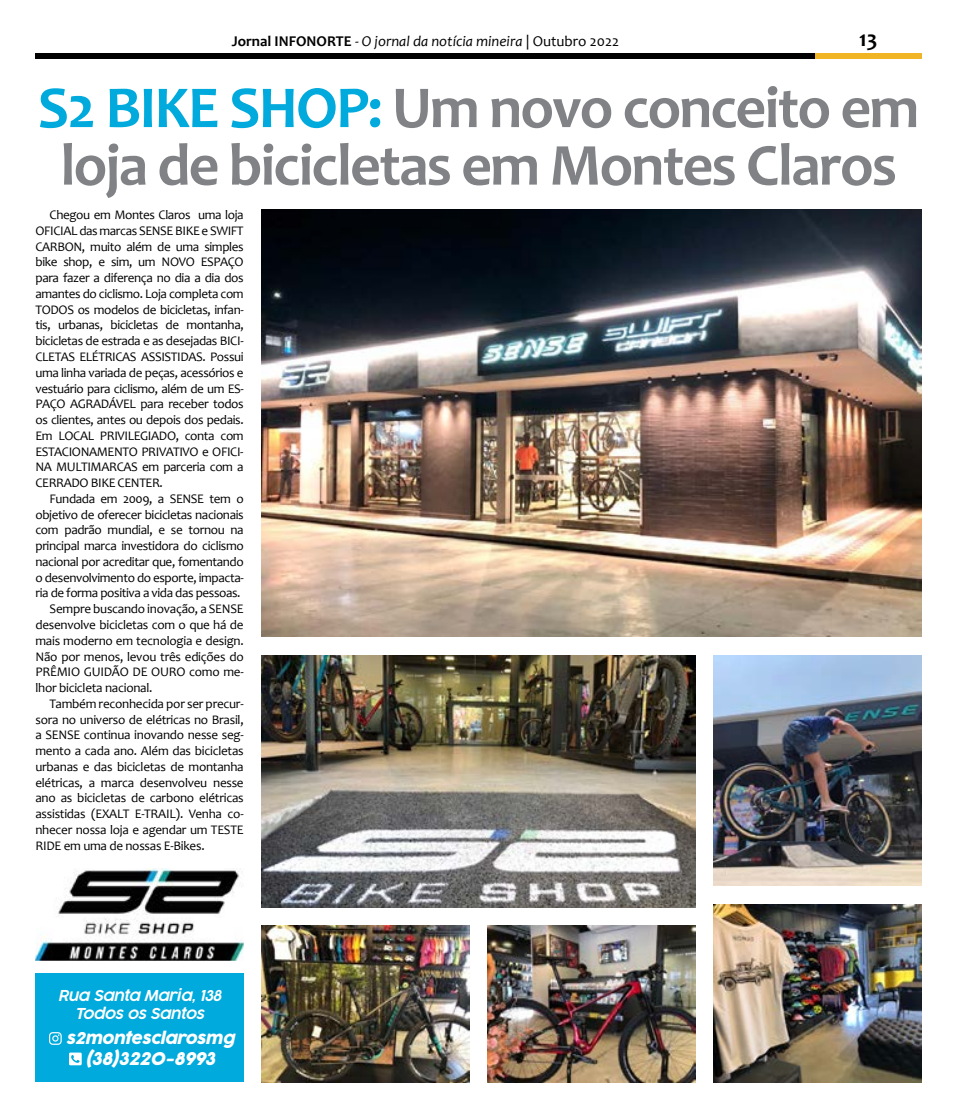
<style>
.page{position:relative;width:957px;height:1117px;background:#fff}
.page>*{position:absolute;margin:0;border:0;box-sizing:border-box;transform-origin:0 0}
.t1{font:700 60px/57.5px "Candara";letter-spacing:-.03em;color:#808285;text-align:center}
.t2{font:700 22.5px "Candara";color:#000}
.t3{font:italic 17.5px "Cocogoose Pro";letter-spacing:-.03em;color:#fff}
.t4{font:italic 16.25px "Cocogoose Pro";letter-spacing:-.03em;color:#fff}
.t5{font:italic 15px "Candara";color:#000}
.t6{font:italic 300 15px/18px "Cocogoose Pro";letter-spacing:-.03em;color:#fff;text-align:center}
.t7{font:13.12px/15.8px "Candara";letter-spacing:-.02em;color:#000;text-align:justify}
.s1{font-weight:700;font-style:normal}
.s2{font-style:normal}
.s3{color:#00aadc}
</style>
<div class="page">
<div style="left:815px;top:53px;width:106px;height:6px;background:#f1b424"></div>
<div style="left:35px;top:53px;width:780px;height:6px;background:#000"></div>
<div style="left:35px;top:973px;width:209px;height:108px;background:#00aadc"></div>
<img style="left:35px;top:868px;width:209px;height:92px">
<img style="left:261px;top:209px;width:660px;height:427px">
<svg style="left:49px;top:1032px;width:13px;height:12px"></svg>
<svg style="left:69px;top:1052px;width:13px;height:12px"></svg>
<img style="left:261px;top:655px;width:434px;height:252px">
<img style="left:713px;top:655px;width:208px;height:230px">
<img style="left:487px;top:925px;width:208px;height:156px">
<img style="left:261px;top:925px;width:208px;height:156px">
<img style="left:713px;top:904px;width:208px;height:177px">
<p class="t5" style="left:232px;top:32px;width:389px"><span class="s1">Jornal INFONORTE</span> - O jornal da notícia mineira <span class="s2">| Outubro 2022</span></p>
<h2 class="t2" style="left:859px;top:25px;width:20px">13</h2>
<h1 class="t1" style="left:38px;top:78px;width:883px"><span class="s3">S2 BIKE SHOP:</span> Um novo conceito em loja de bicicletas em Montes Claros</h1>
<p class="t7" style="left:35px;top:207px;width:210px;text-indent:14px">Chegou em Montes Claros uma loja OFICIAL das marcas SENSE BIKE e SWIFT CARBON, muito além de uma simples bike shop, e sim, um NOVO ESPAÇO para fazer a diferença no dia a dia dos amantes do ciclismo. Loja completa com TODOS os modelos de bicicletas, infan&shy;tis, urbanas, bicicletas de montanha, bicicletas de estrada e as desejadas BICI-CLETAS ELÉTRICAS ASSISTIDAS. Possui uma linha variada de peças, acessórios e vestuário para ciclismo, além de um ES-PAÇO AGRADÁVEL para receber todos os clientes, antes ou depois dos pedais.<br>Em LOCAL PRIVILEGIADO, conta com ESTACIONAMENTO PRIVATIVO e OFICI-NA MULTIMARCAS em parceria com a CERRADO BIKE CENTER.</p>
<p class="t7" style="left:50px;top:490px;width:195px">Fundada em 2009, a SENSE tem o</p>
<p class="t7" style="left:35px;top:506px;width:210px">objetivo de oferecer bicicletas nacionais</p>
<p class="t7" style="left:35px;top:522px;width:210px">com padrão mundial, e se tornou na</p>
<p class="t7" style="left:35px;top:537px;width:210px">principal marca investidora do ciclismo</p>
<p class="t7" style="left:35px;top:553px;width:210px">nacional por acreditar que, fomentando</p>
<p class="t7" style="left:35px;top:569px;width:210px">o desenvolvimento do esporte, impacta-</p>
<p class="t7" style="left:35px;top:585px;width:207px">ria de forma positiva a vida das pessoas.</p>
<p class="t7" style="left:50px;top:600px;width:196px">Sempre buscando inovação, a SENSE</p>
<p class="t7" style="left:35px;top:616px;width:210px">desenvolve bicicletas com o que há de</p>
<p class="t7" style="left:35px;top:632px;width:210px">mais moderno em tecnologia e design.</p>
<p class="t7" style="left:35px;top:648px;width:210px">Não por menos, levou três edições do</p>
<p class="t7" style="left:35px;top:663px;width:210px">PRÊMIO GUIDÃO DE OURO como me-</p>
<p class="t7" style="left:35px;top:679px;width:119px">lhor bicicleta nacional.</p>
<p class="t7" style="left:50px;top:695px;width:196px">Também reconhecida por ser precur-</p>
<p class="t7" style="left:35px;top:711px;width:210px">sora no universo de elétricas no Brasil,</p>
<p class="t7" style="left:35px;top:726px;width:210px">a SENSE continua inovando nesse seg-</p>
<p class="t7" style="left:35px;top:742px;width:210px">mento a cada ano. Além das bicicletas</p>
<p class="t7" style="left:35px;top:758px;width:210px">urbanas e das bicicletas de montanha</p>
<p class="t7" style="left:35px;top:774px;width:210px">elétricas, a marca desenvolveu nesse</p>
<p class="t7" style="left:35px;top:789px;width:210px">ano as bicicletas de carbono elétricas</p>
<p class="t7" style="left:35px;top:805px;width:210px">assistidas (EXALT E-TRAIL). Venha co-</p>
<p class="t7" style="left:35px;top:821px;width:210px">nhecer nossa loja e agendar um TESTE</p>
<p class="t7" style="left:35px;top:837px;width:171px">RIDE em uma de nossas E-Bikes.</p>
<p class="t6" style="left:58px;top:985px;width:165px">Rua Santa Maria, 138<br>Todos os Santos</p>
<p class="t4" style="left:66px;top:1026px;width:170px">s2montesclarosmg</p>
<h3 class="t3" style="left:85px;top:1046px;width:132px">(38)3220-8993</h3>
</div>
